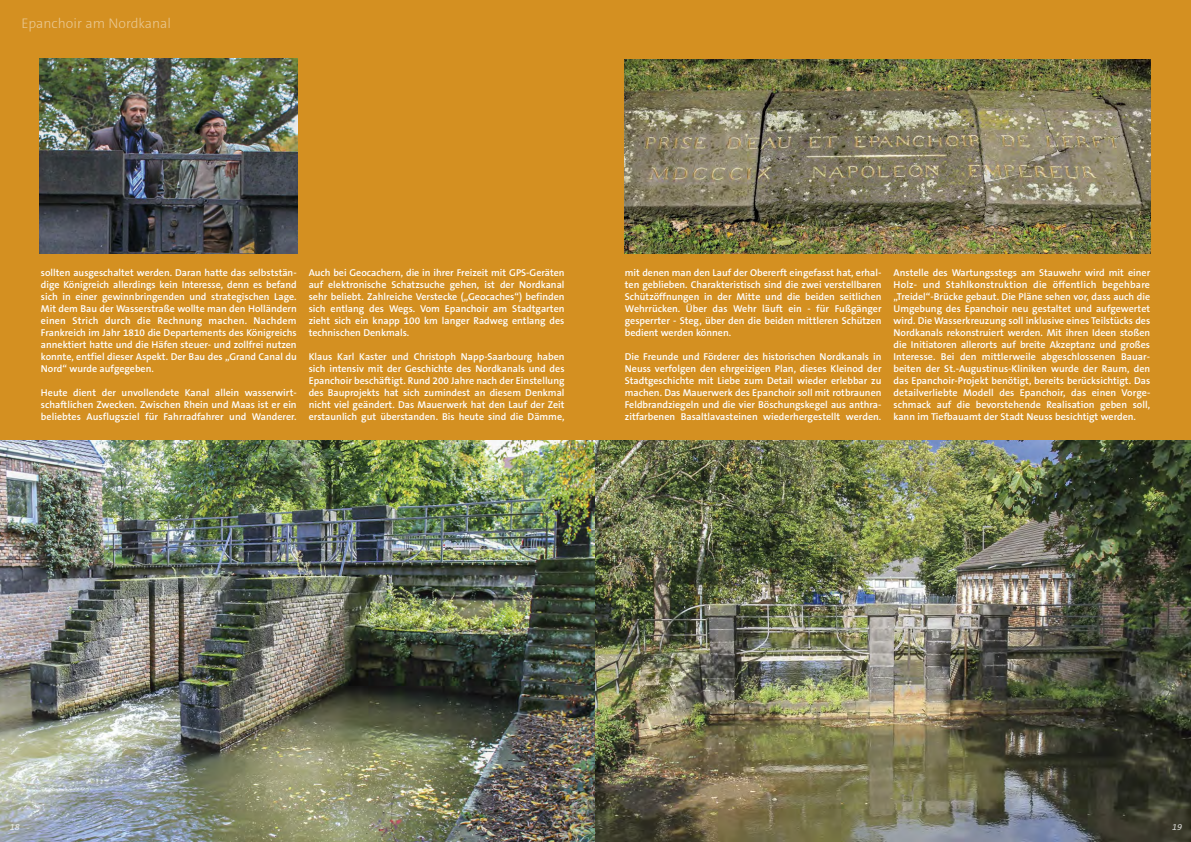
<style>
.page{position:relative;width:1191px;height:842px;background:#d49021}
.page>*{position:absolute;margin:0;border:0;box-sizing:border-box;transform-origin:0 0}
.t1{font:300 14px "The Sans B3";color:rgb(255 255 255/.5)}
.t2{font:600 10px/12px "The Sans B6";color:#fff;text-align:justify}
.t3{font:italic 9px "The Sans B5 Plain";color:rgb(255 255 255/.8)}
</style>
<div class="page">
<img style="left:0;top:440px;width:1191px;height:402px">
<img style="left:624px;top:59px;width:526px;height:194px">
<img style="left:40px;top:59px;width:258px;height:194px">
<h1 class="t1" style="left:21px;top:16px;width:151px">Epanchoir am Nordkanal</h1>
<p class="t2" style="left:41px;top:267px;width:257px">sollten ausgeschaltet werden. Daran hatte das selbststän&shy;dige Königreich allerdings kein Interesse, denn es befand sich in einer gewinnbringenden und strategischen Lage.<br>Mit dem Bau der Wasserstraße wollte man den Holländern einen Strich durch die Rechnung machen. Nachdem Frankreich im Jahr 1810 die Departements des Königreichs annektiert hatte und die Häfen steuer- und zollfrei nutzen konnte, entfiel dieser Aspekt. Der Bau des „Grand Canal du Nord“ wurde aufgegeben.</p>
<p class="t2" style="left:41px;top:387px;width:257px">Heute dient der unvollendete Kanal allein wasserwirt&shy;schaftlichen Zwecken. Zwischen Rhein und Maas ist er ein beliebtes Ausflugsziel für Fahrradfahrer und Wanderer.</p>
<p class="t2" style="left:309px;top:267px;width:257px">Auch bei Geocachern, die in ihrer Freizeit mit GPS-Geräten auf elektronische Schatzsuche gehen, ist der Nordkanal sehr beliebt. Zahlreiche Verstecke („Geocaches“) befinden sich entlang des Wegs. Vom Epanchoir am Stadtgarten zieht sich ein knapp 100 km langer Radweg entlang des technischen Denkmals.</p>
<p class="t2" style="left:309px;top:351px;width:257px">Klaus Karl Kaster und Christoph Napp-Saarbourg haben sich intensiv mit der Geschichte des Nordkanals und des Epanchoir beschäftigt. Rund 200 Jahre nach der Einstellung des Bauprojekts hat sich zumindest an diesem Denkmal nicht viel geändert. Das Mauerwerk hat den Lauf der Zeit erstaunlich gut überstanden. Bis heute sind die Dämme,</p>
<p class="t2" style="left:625px;top:267px;width:258px">mit denen man den Lauf der Obererft eingefasst hat, erhal&shy;ten geblieben. Charakteristisch sind die zwei verstellbaren Schützöffnungen in der Mitte und die beiden seitlichen Wehrrücken. Über das Wehr läuft ein - für Fußgänger gesperrter - Steg, über den die beiden mittleren Schützen bedient werden können.</p>
<p class="t2" style="left:625px;top:351px;width:258px">Die Freunde und Förderer des historischen Nordkanals in Neuss verfolgen den ehrgeizigen Plan, dieses Kleinod der Stadtgeschichte mit Liebe zum Detail wieder erlebbar zu machen. Das Mauerwerk des Epanchoir soll mit rotbraunen Feldbrandziegeln und die vier Böschungskegel aus anthra&shy;zitfarbenen Basaltlavasteinen wiederhergestellt werden.</p>
<p class="t2" style="left:893px;top:267px;width:258px">Anstelle des Wartungsstegs am Stauwehr wird mit einer Holz- und Stahlkonstruktion die öffentlich begehbare „Treidel“-Brücke gebaut. Die Pläne sehen vor, dass auch die Umgebung des Epanchoir neu gestaltet und aufgewertet wird. Die Wasserkreuzung soll inklusive eines Teilstücks des Nordkanals rekonstruiert werden. Mit ihren Ideen stoßen die Initiatoren allerorts auf breite Akzeptanz und großes Interesse. Bei den mittlerweile abgeschlossenen Bauar - beiten der St.-Augustinus-Kliniken wurde der Raum, den das Epanchoir-Projekt benötigt, bereits berücksichtigt. Das detailverliebte Modell des Epanchoir, das einen Vorge - schmack auf die bevorstehende Realisation geben soll, kann im Tiefbauamt der Stadt Neuss besichtigt werden.</p>
<p class="t3" style="left:10px;top:822px;width:11px">18</p>
<p class="t3" style="left:1172px;top:822px;width:11px">19</p>
</div>
